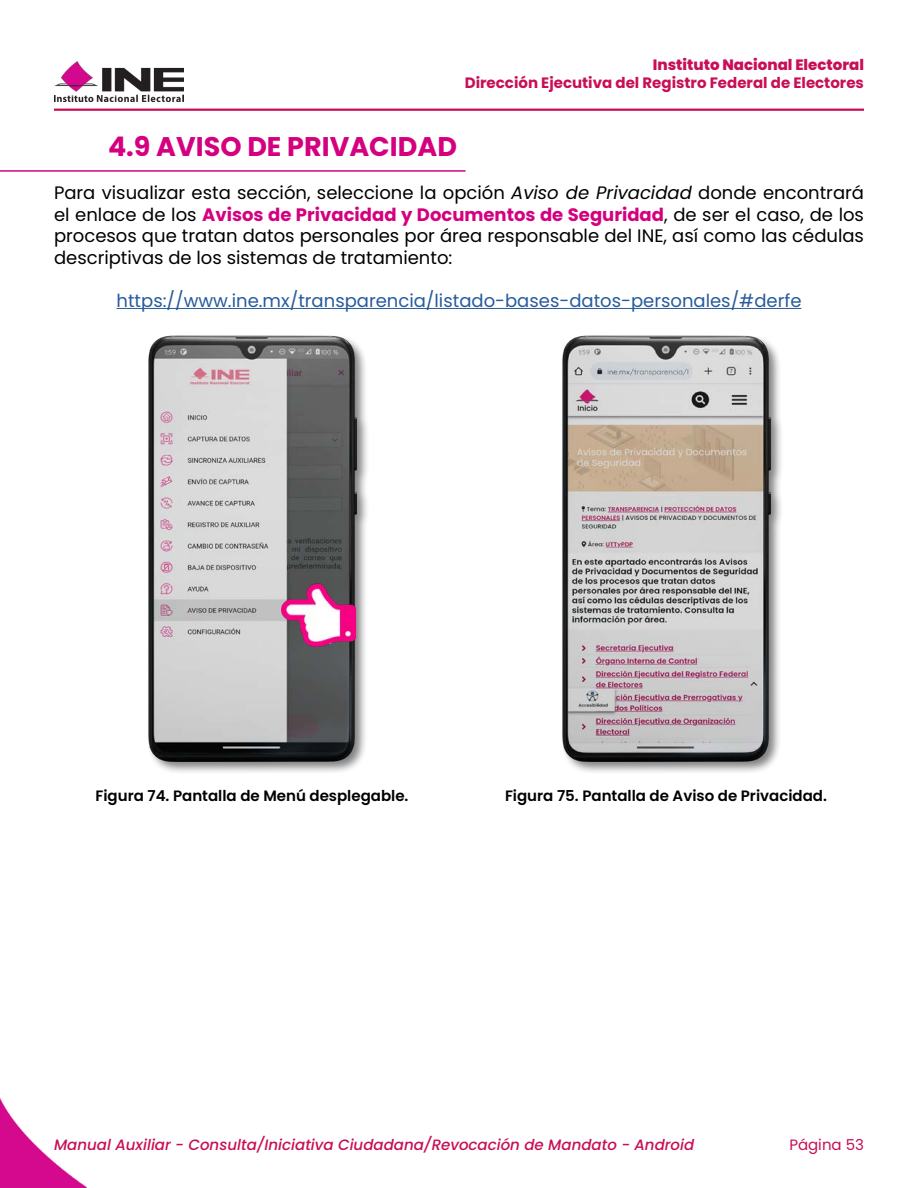
<style>
.page{position:relative;width:918px;height:1188px;background:#fff}
.page>*{position:absolute;margin:0;border:0;box-sizing:border-box;transform-origin:0 0}
.t1{font:700 27px "Poppins";color:#d5007f}
.t2{font:18px/21.6px "Poppins";color:#000;text-align:justify}
.t3{font:18px "Poppins";color:#275b9b}
.t4{font:600 15px "Poppins";color:#000}
.t5{font:italic 500 15px "Poppins";color:#c80e56}
.t6{font:700 15px "Poppins";color:#c80e56}
.t7{font:800 15px "Poppins";color:#c80e56}
.t8{font:15px "Poppins";color:#c80e56}
.s1{font-style:italic}
.s2{font-weight:700;color:#d5007f}
</style>
<div class="page">
<img style="left:0;top:1097px;width:87px;height:91px">
<img style="left:54px;top:62px;width:129px;height:40px">
<hr style="left:54px;top:109px;width:810px;height:2px;background:#c80e56">
<hr style="left:117px;top:308px;width:684px;height:1px;background:#275b9b">
<hr style="left:0;top:170px;width:466px;height:2px;background:#d5007f">
<div style="left:146px;top:334px;width:224px;height:441px;background:#000;opacity:.5"></div>
<img style="left:148px;top:336px;width:208px;height:425px">
<div style="left:560px;top:334px;width:224px;height:441px;background:#000;opacity:.5"></div>
<img style="left:562px;top:336px;width:208px;height:425px">
<img style="left:282px;top:578px;width:73px;height:74px">
<p class="t7" style="left:653px;top:56px;width:213px">Instituto Nacional Electoral</p>
<p class="t6" style="left:465px;top:74px;width:401px">Dirección Ejecutiva del Registro Federal de Electores</p>
<h1 class="t1" style="left:108px;top:131px;width:351px">4.9 AVISO DE PRIVACIDAD</h1>
<p class="t2" style="left:54px;top:182px;width:812px">Para visualizar esta sección, seleccione la opción <span class="s1">Aviso de Privacidad</span> donde encontrará el enlace de los <span class="s2">Avisos de Privacidad y Documentos de Seguridad</span>, de ser el caso, de los procesos que tratan datos personales por área responsable del INE, así como las cédulas descriptivas de los sistemas de tratamiento:</p>
<p class="t3" style="left:117px;top:290px;width:686px">https://www.ine.mx/transparencia/listado-bases-datos-personales/#derfe</p>
<p class="t4" style="left:95px;top:787px;width:315px">Figura 74. Pantalla de Menú desplegable.</p>
<p class="t4" style="left:505px;top:787px;width:323px">Figura 75. Pantalla de Aviso de Privacidad.</p>
<p class="t5" style="left:54px;top:1136px;width:642px">Manual Auxiliar - Consulta/Iniciativa Ciudadana/Revocación de Mandato - Android</p>
<p class="t8" style="left:789px;top:1136px;width:76px">Página 53</p>
</div>
